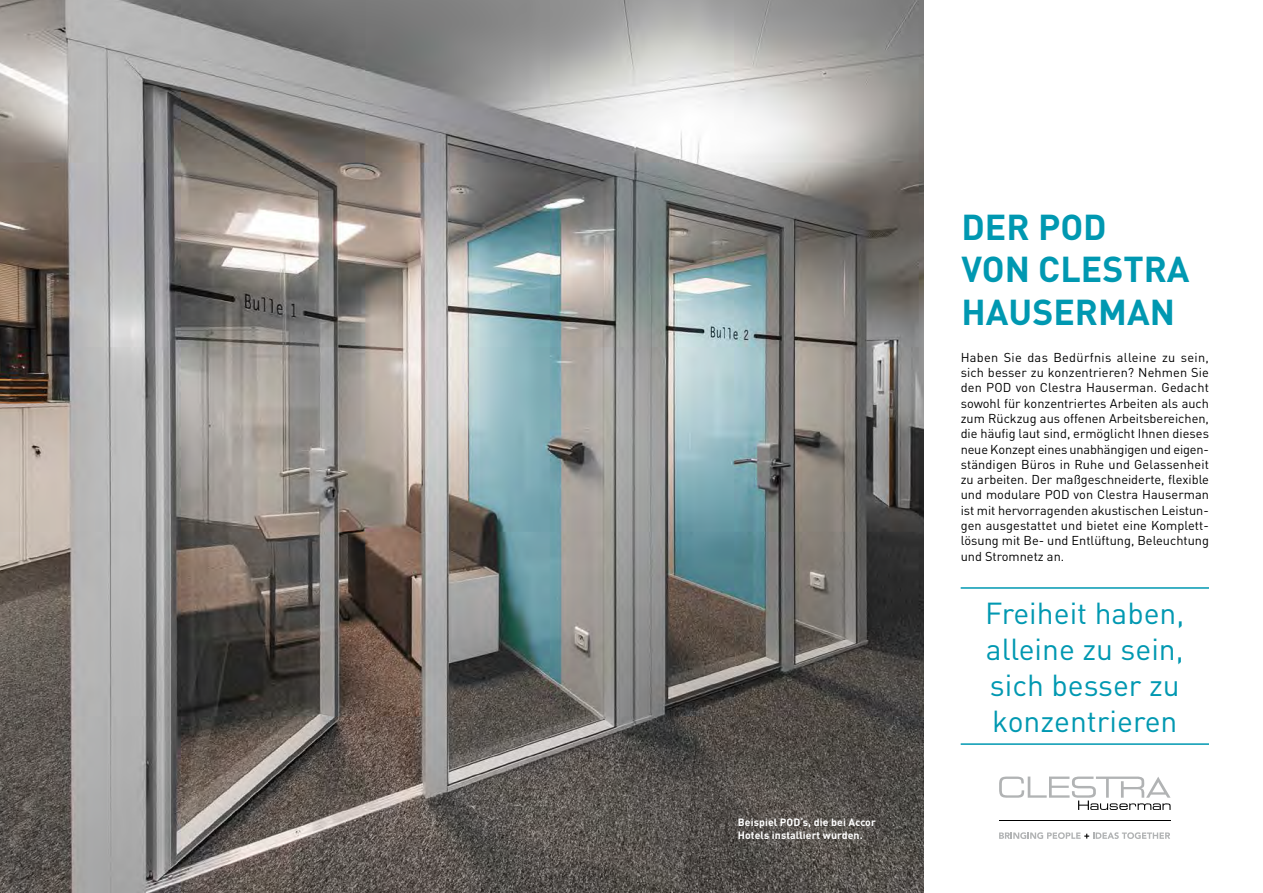
<style>
.page{position:relative;width:1263px;height:893px;background:#fff}
.page>*{position:absolute;margin:0;border:0;box-sizing:border-box;transform-origin:0 0}
.t1{font:700 35.55px/42.8px "DIN";color:#0098b1}
.t2{font:30px/36px "DIN";color:#0098b1}
.t3{font:12.75px/15.3px "DIN";color:#000;text-align:justify}
.t4{font:700 10.5px/13.5px "DIN";letter-spacing:.01em;color:#fff}
</style>
<div class="page">
<img style="left:0;top:0;width:923px;height:893px">
<svg style="left:999px;top:776px;width:171px;height:34px"></svg>
<hr style="left:999px;top:820px;width:171px;height:1px;background:#000">
<svg style="left:999px;top:832px;width:171px;height:7px"></svg>
<hr style="left:961px;top:743px;width:248px;height:2px;background:#0098b1">
<hr style="left:961px;top:587px;width:248px;height:2px;background:#0098b1">
<p class="t4" style="left:738px;top:814px;width:140px">Beispiel POD‘s, die bei Accor<br>Hotels installiert wurden.</p>
<h1 class="t1" style="left:961px;top:204px;width:230px">DER POD<br>VON CLESTRA<br>HAUSERMAN</h1>
<p class="t3" style="left:961px;top:349px;width:250px">Haben Sie das Bedürfnis alleine zu sein, sich besser zu konzentrieren? Nehmen Sie den POD von Clestra Hauserman. Gedacht sowohl für konzentriertes Arbeiten als auch zum Rückzug aus offenen Arbeitsbereichen, die häufig laut sind, ermöglicht Ihnen dieses neue Konzept eines unabhängigen und eigen&shy;ständigen Büros in Ruhe und Gelassenheit zu arbeiten. Der maßgeschneiderte, flexible und modulare POD von Clestra Hauserman ist mit hervorragenden akustischen Leistun&shy;gen ausgestattet und bietet eine Komplett&shy;lösung mit Be- und Entlüftung, Beleuchtung und Stromnetz an.</p>
<h2 class="t2" style="left:985px;top:595px;width:201px">Freiheit haben, alleine zu sein, sich besser zu konzentrieren</h2>
</div>
